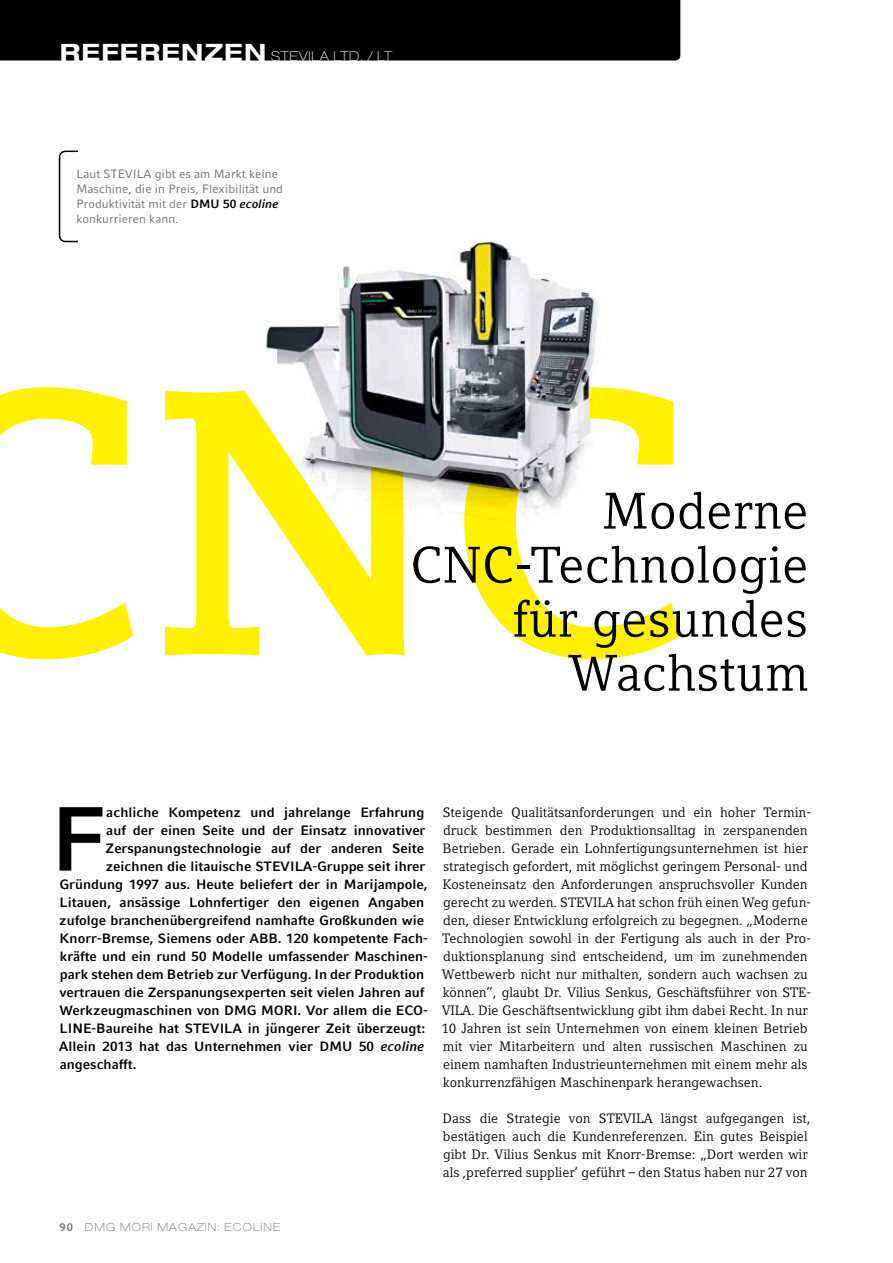
<style>
.page{position:relative;width:893px;height:1263px;background:#fff}
.page>*{position:absolute;margin:0;border:0;box-sizing:border-box;transform-origin:0 0}
.t1{font:700 373.65px "Compatil Letter LT Pro";color:#fff100}
.t2{font:700 90.6px "Compatil Fact LT Pro";color:#000}
.t3{font:51px/54px "Compatil Letter LT Pro";color:#000;text-align:right}
.t4{font:13.5px/18px "Compatil Letter LT Pro";color:#000}
.t5{font:700 13.5px "Compatil Fact LT Pro";color:#000}
.t6{font:100 expanded 13.5px "Helvetica Neue LT Std";letter-spacing:.05em;color:#fff}
.t7{font:12px/15px "Compatil Fact LT Pro";color:#6d6e71}
.t8{font:100 expanded 11.1px "Helvetica Neue LT Std";letter-spacing:.1em;color:#6d6e71}
.s1{font-weight:700;font-size:24px}
.s2{font-weight:700;color:#000}
.s3{font-weight:700;font-style:italic;color:#000}
.s4{font-style:italic}
.s5{font-family:"Compatil Letter LT Pro";font-weight:700;font-stretch:normal}
</style>
<div class="page">
<div style="left:0;top:0;width:680px;height:61px;background:#000"></div>
<svg style="left:59px;top:151px;width:19px;height:91px"></svg>
<img style="left:250px;top:387px;width:353px;height:150px">
<img style="left:267px;top:243px;width:331px;height:254px">
<p class="t6" style="left:60px;top:48px;width:334px"><span class="s1">REFERENZEN</span> STEVILA LTD. / LT</p>
<p class="t7" style="left:77px;top:167px;width:208px">Laut STEVILA gibt es am Markt keine Maschine, die in Preis, Flexibilität und Produktivität mit der <span class="s2">DMU 50</span> <span class="s3">ecoline </span>konkurrieren kann.</p>
<h1 class="t1" style="left:-101px;top:305px;width:799px">CNC</h1>
<h3 class="t3" style="left:410px;top:484px;width:400px">Moderne<br>CNC-Technologie für gesundes<br>Wachstum</h3>
<h2 class="t2" style="left:50px;top:786px;width:57px">F</h2>
<p class="t5" style="left:106px;top:804px;width:320px">achliche Kompetenz und jahrelange Erfahrung</p>
<p class="t5" style="left:106px;top:822px;width:321px">auf der einen Seite und der Einsatz innovativer</p>
<p class="t5" style="left:106px;top:840px;width:320px">Zerspanungstechnologie auf der anderen Seite</p>
<p class="t5" style="left:106px;top:858px;width:321px">zeichnen die litauische STEVILA-Gruppe seit ihrer</p>
<p class="t5" style="left:59px;top:876px;width:370px">Gründung 1997 aus. Heute beliefert der in Marijampole,</p>
<p class="t5" style="left:60px;top:894px;width:366px">Litauen, ansässige Lohnfertiger den eigenen Angaben</p>
<p class="t5" style="left:59px;top:912px;width:366px">zufolge branchenübergreifend namhafte Großkunden wie</p>
<p class="t5" style="left:60px;top:930px;width:370px">Knorr-Bremse, Siemens oder ABB. 120 kompetente Fach-</p>
<p class="t5" style="left:60px;top:948px;width:370px">kräfte und ein rund 50 Modelle umfassender Maschinen-</p>
<p class="t5" style="left:60px;top:966px;width:366px">park stehen dem Betrieb zur Verfügung. In der Produktion</p>
<p class="t5" style="left:59px;top:984px;width:366px">vertrauen die Zerspanungsexperten seit vielen Jahren auf</p>
<p class="t5" style="left:59px;top:1002px;width:370px">Werkzeugmaschinen von DMG MORI. Vor allem die ECO-</p>
<p class="t5" style="left:60px;top:1020px;width:367px">LINE-Baureihe hat STEVILA in jüngerer Zeit überzeugt:</p>
<p class="t5" style="left:59px;top:1038px;width:367px">Allein 2013 hat das Unternehmen vier DMU 50 <span class="s4">ecoline</span></p>
<p class="t5" style="left:60px;top:1056px;width:78px">angeschafft.</p>
<p class="t4" style="left:441px;top:803px;width:371px">Steigende Qualitätsanforderungen und ein hoher Termin&shy;druck bestimmen den Produktionsalltag in zerspanenden Betrieben. Gerade ein Lohnfertigungsunternehmen ist hier strategisch gefordert, mit möglichst geringem Personal- und Kosteneinsatz den Anforderungen anspruchsvoller Kunden gerecht zu werden. STEVILA hat schon früh einen Weg gefun&shy;den, dieser Entwicklung erfolgreich zu begegnen. „Moderne Technologien sowohl in der Fertigung als auch in der Pro&shy;duktionsplanung sind entscheidend, um im zunehmenden Wettbewerb nicht nur mithalten, sondern auch wachsen zu können“, glaubt Dr. Vilius Senkus, Geschäftsführer von STE-VILA. Die Geschäftsentwicklung gibt ihm dabei Recht. In nur 10 Jahren ist sein Unternehmen von einem kleinen Betrieb mit vier Mitarbeitern und alten russischen Maschinen zu einem namhaften Industrieunternehmen mit einem mehr als konkurrenzfähigen Maschinenpark herangewachsen.</p>
<p class="t4" style="left:443px;top:1109px;width:369px">Dass die Strategie von STEVILA längst aufgegangen ist, bestätigen auch die Kundenreferenzen. Ein gutes Beispiel gibt Dr. Vilius Senkus mit Knorr-Bremse: „Dort werden wir als ‚preferred supplier‘ geführt – den Status haben nur 27 von</p>
<p class="t8" style="left:60px;top:1220px;width:222px"><span class="s5">90</span> DMG MORI MAGAZIN: ECOLINE</p>
</div>
